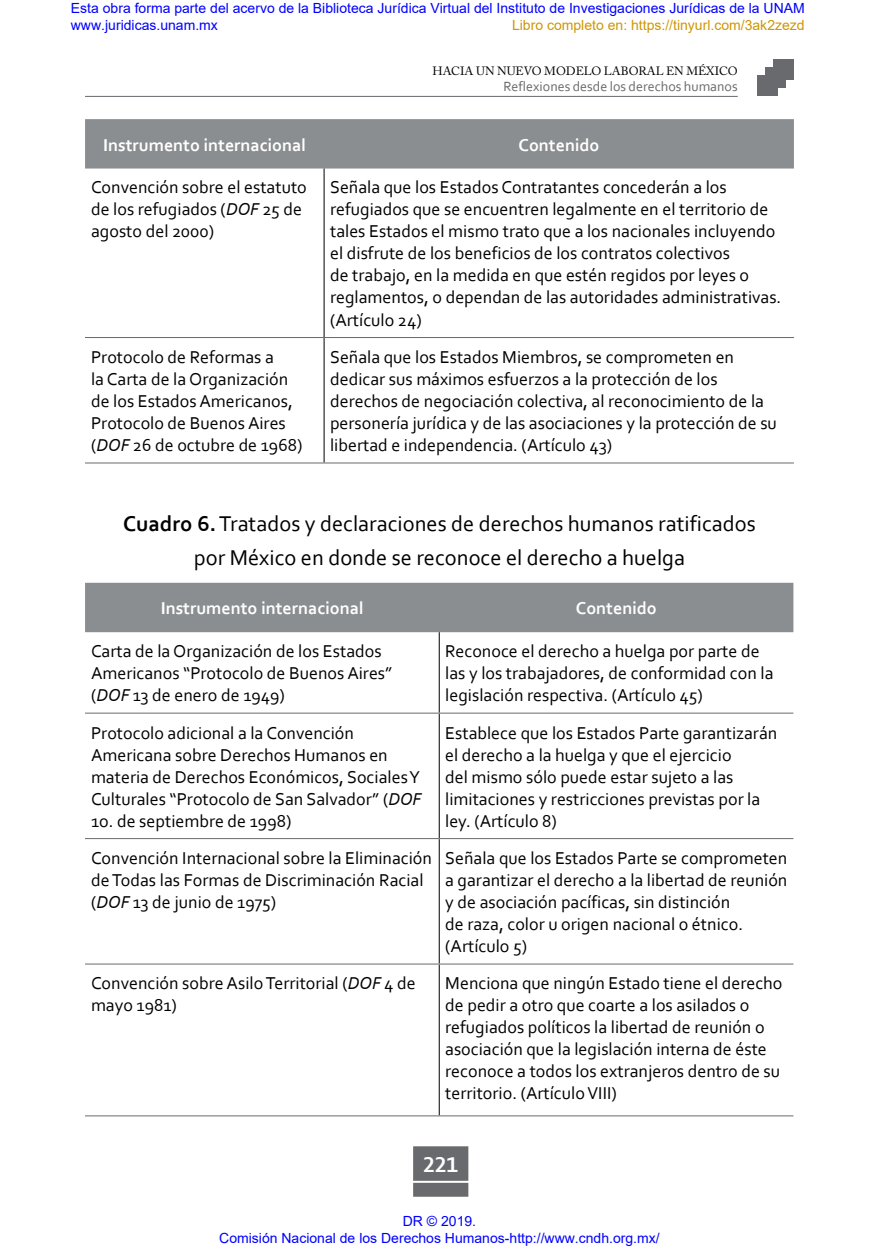
<style>
.page{position:relative;width:879px;height:1248px;background:#fff}
.page>*{position:absolute;margin:0;border:0;box-sizing:border-box;transform-origin:0 0}
.t1{font:22.4px/33.8px "Corbel";color:#000;text-align:center}
.t2{font:700 22.4px "Corbel";color:#fff}
.t3{font:18px/22px "Corbel";color:#000}
.t4{font:700 18px "Corbel";color:#fff}
.t5{font:14px/16.8px "Arial";color:#00f}
.t6{font:14px "Arial";color:#cf9605}
.t7{font:14px "Corbel";color:#696a6d}
.t8{font:12px "Adobe Caslon Pro";color:#000}
.s1{font-style:italic}
.s2{font-weight:700}
</style>
<div class="page">
<div style="left:773px;top:59px;width:21px;height:21px;background:#696a6d"></div>
<div style="left:765px;top:67px;width:21px;height:20px;background:#696a6d"></div>
<div style="left:757px;top:75px;width:20px;height:21px;background:#696a6d"></div>
<hr style="left:85px;top:96px;width:653px;height:1px;background:#696a6d">
<div style="left:413px;top:1146px;width:55px;height:50px;background:#696a6d;border:2px solid #696a6d"></div>
<hr style="left:395px;top:1180px;width:89px;height:2px;background:#fff">
<div style="left:85px;top:119px;width:709px;height:49px;background:#8b8e90"></div>
<hr style="left:324px;top:168px;width:1px;height:169px;background:#000">
<hr style="left:324px;top:338px;width:1px;height:124px;background:#000">
<hr style="left:85px;top:337px;width:239px;height:1px;background:#696a6d">
<hr style="left:324px;top:337px;width:470px;height:1px;background:#696a6d">
<hr style="left:85px;top:462px;width:239px;height:1px;background:#696a6d">
<hr style="left:324px;top:462px;width:470px;height:1px;background:#696a6d">
<div style="left:85px;top:582px;width:708px;height:50px;background:#8b8e90"></div>
<hr style="left:439px;top:632px;width:1px;height:80px;background:#000">
<hr style="left:439px;top:713px;width:1px;height:125px;background:#000">
<hr style="left:439px;top:839px;width:1px;height:124px;background:#000">
<hr style="left:439px;top:964px;width:1px;height:151px;background:#000">
<hr style="left:85px;top:712px;width:354px;height:1px;background:#696a6d">
<hr style="left:439px;top:712px;width:354px;height:1px;background:#696a6d">
<hr style="left:85px;top:838px;width:354px;height:1px;background:#696a6d">
<hr style="left:439px;top:838px;width:354px;height:1px;background:#696a6d">
<hr style="left:85px;top:963px;width:354px;height:1px;background:#696a6d">
<hr style="left:439px;top:963px;width:354px;height:1px;background:#696a6d">
<hr style="left:85px;top:1115px;width:354px;height:1px;background:#696a6d">
<hr style="left:439px;top:1115px;width:354px;height:1px;background:#696a6d">
<p class="t5" style="left:71px;top:-1px;width:735px">Esta obra forma parte del acervo de la Biblioteca Jurídica Virtual del Instituto de Investigaciones Jurídicas de la UNAM www.juridicas.unam.mx</p>
<p class="t6" style="left:512px;top:16px;width:294px">Libro completo en: https://tinyurl.com/3ak2zezd</p>
<p class="t8" style="left:432px;top:64px;width:307px">HACIA UN NUEVO MODELO LABORAL EN MÉXICO</p>
<p class="t7" style="left:503px;top:78px;width:236px">Reflexiones desde los derechos humanos</p>
<p class="t4" style="left:103px;top:133px;width:204px">Instrumento internacional</p>
<p class="t4" style="left:518px;top:133px;width:83px">Contenido</p>
<p class="t3" style="left:91px;top:176px;width:217px">Convención sobre el estatuto de los refugiados (<span class="s1">DOF</span> 25 de agosto del 2000)</p>
<p class="t3" style="left:330px;top:176px;width:453px">Señala que los Estados Contratantes concederán a los refugiados que se encuentren legalmente en el territorio de tales Estados el mismo trato que a los nacionales incluyendo el disfrute de los beneficios de los contratos colectivos<br>de trabajo, en la medida en que estén regidos por leyes o reglamentos, o dependan de las autoridades administrativas. (Artículo 24)</p>
<p class="t3" style="left:91px;top:345px;width:213px">Protocolo de Reformas a<br>la Carta de la Organización de los Estados Americanos,<br>Protocolo de Buenos Aires (<span class="s1">DOF</span> 26 de octubre de 1968)</p>
<p class="t3" style="left:330px;top:345px;width:448px">Señala que los Estados Miembros, se comprometen en dedicar sus máximos esfuerzos a la protección de los derechos de negociación colectiva, al reconocimiento de la personería jurídica y de las asociaciones y la protección de su libertad e independencia. (Artículo 43)</p>
<p class="t1" style="left:123px;top:506px;width:634px"><span class="s2">Cuadro 6.</span> Tratados y declaraciones de derechos humanos ratificados por México en donde se reconoce el derecho a huelga</p>
<p class="t4" style="left:161px;top:597px;width:204px">Instrumento internacional</p>
<p class="t4" style="left:576px;top:597px;width:83px">Contenido</p>
<p class="t3" style="left:91px;top:639px;width:303px">Carta de la Organización de los Estados<br>Americanos “Protocolo de Buenos Aires” (<span class="s1">DOF</span> 13 de enero de 1949)</p>
<p class="t3" style="left:445px;top:639px;width:330px">Reconoce el derecho a huelga por parte de las y los trabajadores, de conformidad con la legislación respectiva. (Artículo 45)</p>
<p class="t3" style="left:91px;top:721px;width:332px">Protocolo adicional a la Convención Americana sobre Derechos Humanos en materia de Derechos Económicos, Sociales Y Culturales “Protocolo de San Salvador” (<span class="s1">DOF </span>1o. de septiembre de 1998)</p>
<p class="t3" style="left:445px;top:721px;width:334px">Establece que los Estados Parte garantizarán el derecho a la huelga y que el ejercicio<br>del mismo sólo puede estar sujeto a las limitaciones y restricciones previstas por la ley. (Artículo 8)</p>
<p class="t3" style="left:91px;top:846px;width:342px">Convención Internacional sobre la Eliminación de Todas las Formas de Discriminación Racial (<span class="s1">DOF</span> 13 de junio de 1975)</p>
<p class="t3" style="left:445px;top:846px;width:344px">Señala que los Estados Parte se comprometen a garantizar el derecho a la libertad de reunión y de asociación pacíficas, sin distinción<br>de raza, color u origen nacional o étnico. (Artículo 5)</p>
<p class="t3" style="left:91px;top:971px;width:326px">Convención sobre Asilo Territorial (<span class="s1">DOF</span> 4 de mayo 1981)</p>
<p class="t3" style="left:445px;top:971px;width:339px">Menciona que ningún Estado tiene el derecho de pedir a otro que coarte a los asilados o refugiados políticos la libertad de reunión o asociación que la legislación interna de éste reconoce a todos los extranjeros dentro de su territorio. (Artículo VIII)</p>
<p class="t2" style="left:423px;top:1150px;width:37px">221</p>
<p class="t5" style="left:219px;top:1212px;width:442px;text-align:center">DR © 2019.<br>Comisión Nacional de los Derechos Humanos-http://www.cndh.org.mx/</p>
</div>
